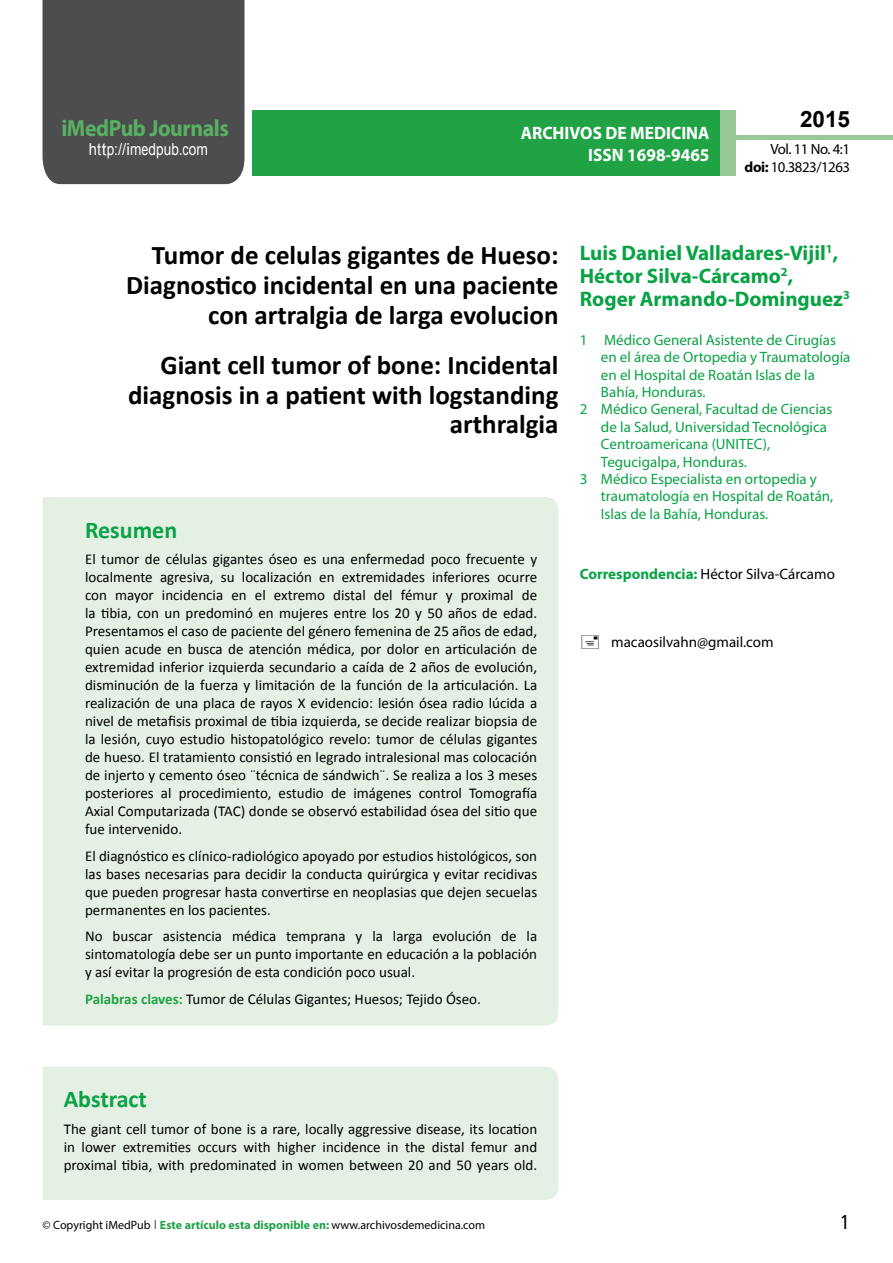
<style>
.page{position:relative;width:893px;height:1263px;background:#fff}
.page>*{position:absolute;margin:0;border:0;box-sizing:border-box;transform-origin:0 0}
.t1{font:700 27px/29.7px "Calibri";color:#000;text-align:right}
.t2{font:25.5px "Tunga";color:#000}
.t3{font:700 24px "Calibri";color:#09a245}
.t4{font:700 23.4px "Myriad Pro";letter-spacing:-.02em;color:#58b161;scale:.93 1}
.t5{font:700 22.5px "Arial";color:#000}
.t6{font:700 21px/23.1px "Myriad Pro";color:#09a245}
.t7{font:700 18px/21.6px "Myriad Pro";color:#fff;text-align:right;scale:.96 1}
.t8{font:16.5px "Arial";letter-spacing:.005em;color:#fff;scale:.89 1}
.t9{font:15px/18px "Calibri";color:#000;text-align:justify}
.t10{font:15px "Myriad Pro";color:#09a245}
.t11{font:15px "Myriad Pro";color:#000}
.t12{font:14.85px/17.9px "Myriad Pro";letter-spacing:-.03em;color:#000;text-align:right}
.t13{font:12px "Myriad Pro";color:#000}
.s1{font-family:"Calibri"}
.s2{font-weight:700}
.s3{font-weight:700;color:#1fa345}
.s4{font-weight:700;color:#09a245}
.s5{font-family:"Tunga"}
.s6{font-weight:700;color:#1da34a}
</style>
<div class="page">
<div style="left:252px;top:110px;width:469px;height:66px;background:#1fa345"></div>
<div style="left:720px;top:110px;width:16px;height:66px;background:#96c896"></div>
<div style="left:43px;top:0;width:201px;height:184px;background:#4c4d4f"></div>
<div style="left:736px;top:135px;width:157px;height:5px;background:#96c996"></div>
<div style="left:43px;top:497px;width:515px;height:528px;background:#e4f0e4"></div>
<div style="left:43px;top:1067px;width:515px;height:133px;background:#e4f0e4"></div>
<h3 class="t4" style="left:61px;top:113px;width:181px">iMedPub Journals</h3>
<p class="t8" style="left:89px;top:139px;width:135px">http://imedpub<span class="s1">.</span>com</p>
<p class="t7" style="left:521px;top:122px;width:198px">ARCHIVOS DE MEDICINA<br>ISSN 1698-9465</p>
<h3 class="t5" style="left:800px;top:104px;width:52px">2015</h3>
<p class="t12" style="left:745px;top:140px;width:107px">Vol. 11 No. 4:1 <span class="s2">doi:</span> 10.3823/1263</p>
<h1 class="t1" style="left:126px;top:241px;width:434px">Tumor de celulas gigantes de Hueso:<br>Diagnostico incidental en una paciente con artralgia de larga evolucion</h1>
<h1 class="t1" style="left:128px;top:350px;width:432px">Giant cell tumor of bone: Incidental diagnosis in a patient with logstanding arthralgia</h1>
<h3 class="t3" style="left:85px;top:514px;width:94px">Resumen</h3>
<p class="t9" style="left:85px;top:550px;width:454px">El tumor de células gigantes óseo es una enfermedad poco frecuente y localmente agresiva, su localización en extremidades inferiores ocurre con mayor incidencia en el extremo distal del fémur y proximal de la tibia, con un predominó en mujeres entre los 20 y 50 años de edad.<br>Presentamos el caso de paciente del género femenina de 25 años de edad, quien acude en busca de atención médica, por dolor en articulación de extremidad inferior izquierda secundario a caída de 2 años de evolución, disminución de la fuerza y limitación de la función de la articulación. La realización de una placa de rayos X evidencio: lesión ósea radio lúcida a nivel de metafisis proximal de tibia izquierda, se decide realizar biopsia de la lesión, cuyo estudio histopatológico revelo: tumor de células gigantes de hueso. El tratamiento consistió en legrado intralesional mas colocación de injerto y cemento óseo ¨técnica de sándwich¨. Se realiza a los 3 meses posteriores al procedimiento, estudio de imágenes control Tomografía Axial Computarizada (TAC) donde se observó estabilidad ósea del sitio que fue intervenido.</p>
<p class="t9" style="left:85px;top:847px;width:454px">El diagnóstico es clínico-radiológico apoyado por estudios histológicos, son las bases necesarias para decidir la conducta quirúrgica y evitar recidivas que pueden progresar hasta convertirse en neoplasias que dejen secuelas permanentes en los pacientes.</p>
<p class="t9" style="left:85px;top:927px;width:454px">No buscar asistencia médica temprana y la larga evolución de la sintomatología debe ser un punto importante en educación a la población y así evitar la progresión de esta condición poco usual.</p>
<p class="t9" style="left:85px;top:990px;width:397px"><span class="s3">Palabras claves:</span> Tumor de Células Gigantes; Huesos; Tejido Óseo.</p>
<h3 class="t6" style="left:580px;top:241px;width:272px">Luis Daniel Valladares-Vijil<sup>1</sup>,<br>Héctor Silva-Cárcamo<sup>2</sup>,<br>Roger Armando-Dominguez<sup>3</sup></h3>
<p class="t10" style="left:580px;top:330px;width:258px">1 Médico General Asistente de Cirugías</p>
<p class="t10" style="left:601px;top:348px;width:251px">en el área de Ortopedia y Traumatología</p>
<p class="t10" style="left:601px;top:365px;width:215px">en el Hospital de Roatán Islas de la</p>
<p class="t10" style="left:601px;top:383px;width:106px">Bahía, Honduras.</p>
<p class="t10" style="left:580px;top:400px;width:254px">2 Médico General, Facultad de Ciencias</p>
<p class="t10" style="left:601px;top:417px;width:228px">de la Salud, Universidad Tecnológica</p>
<p class="t10" style="left:601px;top:435px;width:171px">Centroamericana (UNITEC),</p>
<p class="t10" style="left:601px;top:452px;width:147px">Tegucigalpa, Honduras.</p>
<p class="t10" style="left:580px;top:470px;width:239px">3 Médico Especialista en ortopedia y</p>
<p class="t10" style="left:601px;top:487px;width:234px">traumatología en Hospital de Roatán,</p>
<p class="t10" style="left:601px;top:504px;width:169px">Islas de la Bahía, Honduras.</p>
<p class="t11" style="left:580px;top:565px;width:257px"><span class="s4">Correspondencia:</span> Héctor Silva-Cárcamo</p>
<p class="t11" style="left:611px;top:633px;width:164px">macaosilvahn@gmail.com</p>
<h3 class="t3" style="left:64px;top:1084px;width:85px">Abstract</h3>
<p class="t9" style="left:64px;top:1120px;width:475px">The giant cell tumor of bone is a rare, locally aggressive disease, its location in lower extremities occurs with higher incidence in the distal femur and proximal tibia, with predominated in women between 20 and 50 years old.</p>
<p class="t13" style="left:43px;top:1217px;width:444px">© Copyright iMedPub <span class="s5">|</span> <span class="s3">Este artículo esta disp</span><span class="s6">oni</span><span class="s3">ble en:</span> www.archivosdemedicina.com</p>
<h2 class="t2" style="left:841px;top:1205px;width:9px">1</h2>
</div>
